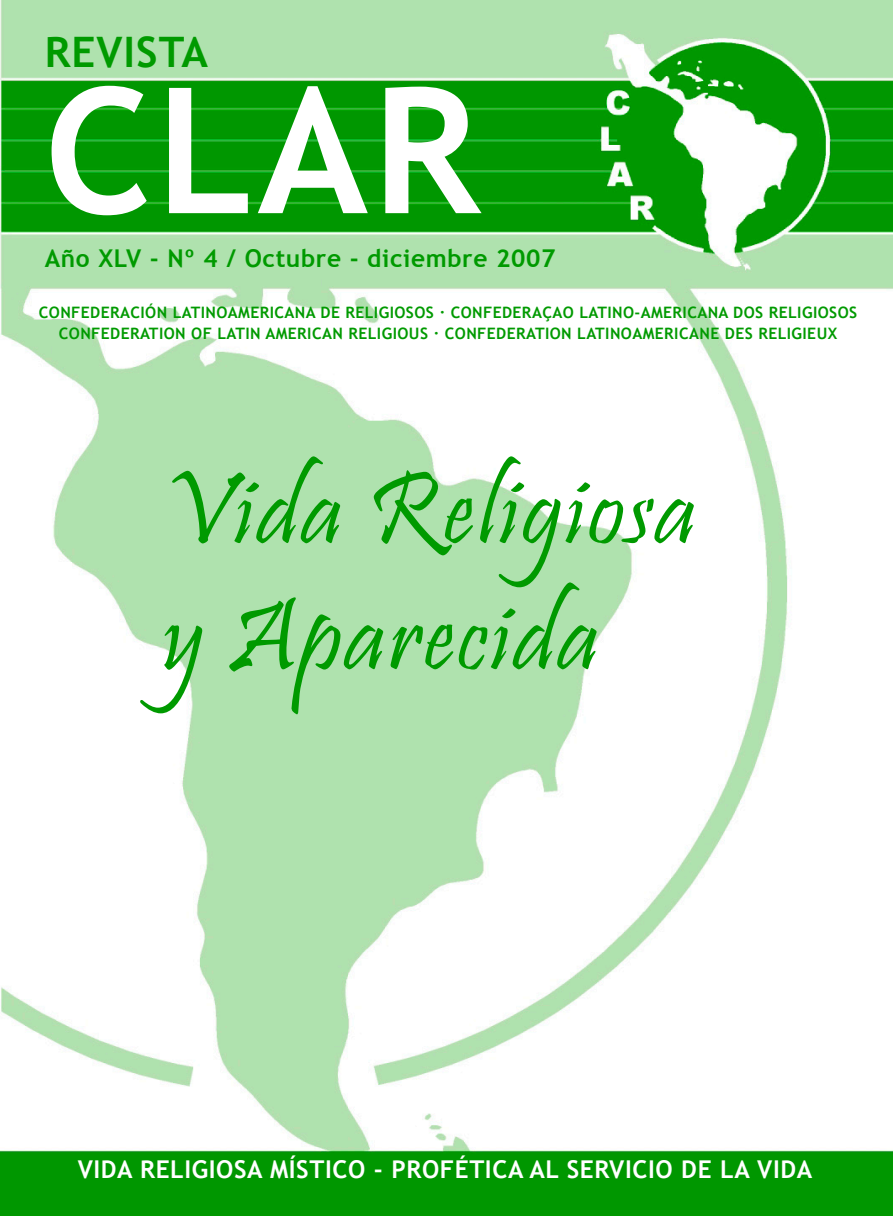
<style>
.page{position:relative;width:893px;height:1216px;background:#fff}
.page>*{position:absolute;margin:0;border:0;box-sizing:border-box;transform-origin:0 0}
.t1{font:700 175px "Trebuchet MS";color:#fff}
.t2{font:105px/126px "Pristina";letter-spacing:.025em;color:#009a00}
.t3{font:700 42px "Trebuchet MS";letter-spacing:.025em;color:#009a00}
.t4{font:700 24.5px "Trebuchet MS";letter-spacing:.025em;color:#fff}
.t5{font:700 24.5px "Trebuchet MS";letter-spacing:.025em;color:#009a00}
.t6{font:700 15.75px/21px "Trebuchet MS";letter-spacing:.025em;color:#009a00;text-align:center}
</style>
<div class="page">
<img style="left:0;top:0;width:893px;height:1215px">
<h3 class="t3" style="left:45px;top:26px;width:165px">REVISTA</h3>
<h1 class="t1" style="left:45px;top:42px;width:436px">CLAR</h1>
<h3 class="t5" style="left:45px;top:243px;width:512px">Año XLV - Nº 4 / Octubre - diciembre 2007</h3>
<p class="t6" style="left:39px;top:302px;width:820px">CONFEDERACIÓN LATINOAMERICANA DE RELIGIOSOS · CONFEDERAÇAO LATINO-AMERICANA DOS RELIGIOSOS<br>CONFEDERATION OF LATIN AMERICAN RELIGIOUS · CONFEDERATION LATINOAMERICANE DES RELIGIEUX</p>
<h2 class="t2" style="left:162px;top:457px;width:536px">Vida Religiosa y Aparecida</h2>
<h3 class="t4" style="left:78px;top:1154px;width:736px">VIDA RELIGIOSA MÍSTICO - PROFÉTICA AL SERVICIO DE LA VIDA</h3>
</div>
